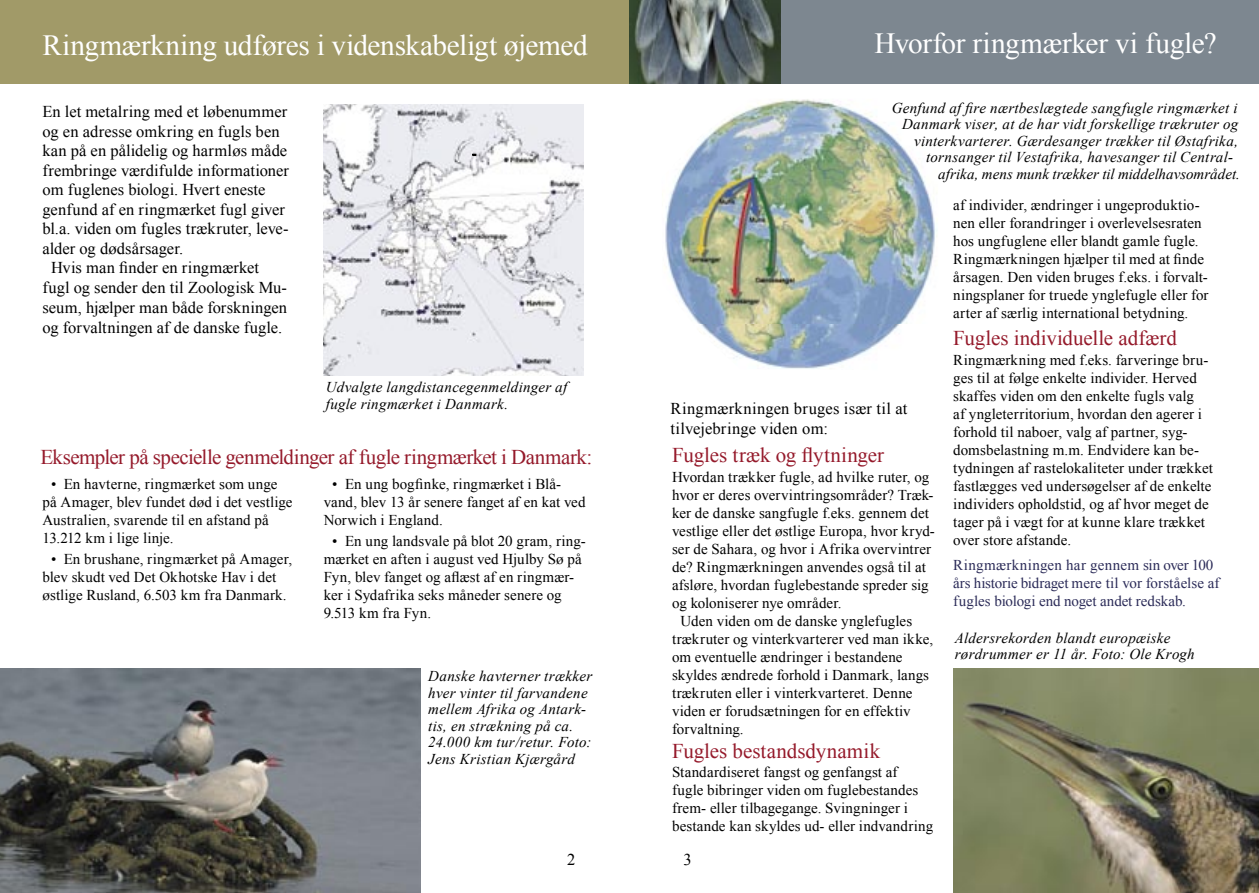
<style>
.page{position:relative;width:1259px;height:893px;background:#fff}
.page>*{position:absolute;margin:0;border:0;box-sizing:border-box;transform-origin:0 0}
.t1{font:29.25px "Times New Roman";letter-spacing:-.01em;color:#fff}
.t2{font:21px "Times New Roman";letter-spacing:-.015em;color:#951a2b}
.t3{font:21px "Times New Roman";letter-spacing:.005em;color:#951a2b}
.t4{font:16.5px/19.8px "Times New Roman";letter-spacing:.005em;color:#000}
.t5{font:15px/18px "Times New Roman";letter-spacing:.005em;color:#000}
.t6{font:italic 15px/16.5px "Times New Roman";letter-spacing:.02em;color:#000}
.t7{font:15px/18px "Times New Roman";color:#2b2b58}
.t8{font:italic 15px "Times New Roman";color:#000}
</style>
<div class="page">
<div style="left:0;top:0;width:629px;height:84px;background:#a19a68"></div>
<div style="left:630px;top:0;width:629px;height:84px;background:#7d8790"></div>
<img style="left:629px;top:0;width:151px;height:84px">
<img style="left:0;top:668px;width:421px;height:225px">
<img style="left:953px;top:669px;width:306px;height:224px">
<img style="left:324px;top:105px;width:260px;height:271px">
<img style="left:665px;top:99px;width:272px;height:270px">
<h1 class="t1" style="left:43px;top:28px;width:546px">Ringmærkning udføres i videnskabeligt øjemed</h1>
<h1 class="t1" style="left:874px;top:27px;width:344px">Hvorfor ringmærker vi fugle?</h1>
<p class="t4" style="left:43px;top:101px;width:246px">En let metalring med et løbenummer</p>
<p class="t4" style="left:43px;top:121px;width:239px">og en adresse omkring en fugls ben</p>
<p class="t4" style="left:43px;top:140px;width:246px">kan på en pålidelig og harmløs måde</p>
<p class="t4" style="left:43px;top:160px;width:248px">frembringe værdifulde informationer</p>
<p class="t4" style="left:43px;top:179px;width:225px">om fuglenes biologi. Hvert eneste</p>
<p class="t4" style="left:43px;top:199px;width:244px">genfund af en ringmærket fugl giver</p>
<p class="t4" style="left:43px;top:218px;width:248px">bl.a. viden om fugles trækruter, leve-</p>
<p class="t4" style="left:43px;top:238px;width:142px">alder og dødsårsager.</p>
<p class="t4" style="left:51px;top:258px;width:209px">Hvis man finder en ringmærket</p>
<p class="t4" style="left:43px;top:277px;width:246px">fugl og sender den til Zoologisk Mu-</p>
<p class="t4" style="left:43px;top:297px;width:246px">seum, hjælper man både forskningen</p>
<p class="t4" style="left:43px;top:317px;width:241px">og forvaltningen af de danske fugle.</p>
<p class="t6" style="left:326px;top:379px;width:243px">Udvalgte langdistancegenmeldinger af fugle ringmærket i Danmark.</p>
<h2 class="t2" style="left:40px;top:445px;width:553px">Eksempler på specielle genmeldinger af fugle ringmærket i Danmark:</h2>
<p class="t5" style="left:43px;top:475px;width:251px;text-indent:9px">• En havterne, ringmærket som unge på Amager, blev fundet død i det vestlige Australien, svarende til en afstand på 13.212 km i lige linje.</p>
<p class="t5" style="left:43px;top:550px;width:251px;text-indent:9px">• En brushane, ringmærket på Amager, blev skudt ved Det Okhotske Hav i det østlige Rusland, 6.503 km fra Danmark.</p>
<p class="t5" style="left:324px;top:475px;width:263px;text-indent:9px">• En ung bogfinke, ringmærket i Blå&shy;vand, blev 13 år senere fanget af en kat ved<br>Norwich i England.</p>
<p class="t5" style="left:324px;top:532px;width:263px;text-indent:9px">• En ung landsvale på blot 20 gram, ring&shy;mærket en aften i august ved Hjulby Sø på Fyn, blev fanget og aflæst af en ringmær&shy;ker i Sydafrika seks måneder senere og 9.513 km fra Fyn.</p>
<p class="t6" style="left:428px;top:668px;width:166px">Danske havterner trækker hver vinter til farvandene mellem Afrika og Antark&shy;tis, en strækning på ca.<br>24.000 km tur/retur. Foto:<br>Jens Kristian Kjærgård</p>
<p class="t6" style="left:891px;top:99px;width:347px">Genfund af fire nærtbeslægtede sangfugle ringmærket i</p>
<p class="t6" style="left:902px;top:116px;width:337px">Danmark viser, at de har vidt forskellige trækruter og</p>
<p class="t6" style="left:914px;top:132px;width:325px">vinterkvarterer. Gærdesanger trækker til Østafrika,</p>
<p class="t6" style="left:926px;top:149px;width:308px">tornsanger til Vestafrika, havesanger til Central-</p>
<p class="t8" style="left:938px;top:165px;width:303px">afrika, mens munk trækker til middelhavsområdet.</p>
<p class="t4" style="left:670px;top:398px;width:238px">Ringmærkningen bruges især til at tilvejebringe viden om:</p>
<h2 class="t2" style="left:672px;top:443px;width:214px">Fugles træk og flytninger</h2>
<p class="t5" style="left:672px;top:467px;width:259px">Hvordan trækker fugle, ad hvilke ruter, og</p>
<p class="t5" style="left:672px;top:485px;width:263px">hvor er deres overvintringsområder? Træk-</p>
<p class="t5" style="left:672px;top:503px;width:258px">ker de danske sangfugle f.eks. gennem det</p>
<p class="t5" style="left:672px;top:521px;width:264px">vestlige eller det østlige Europa, hvor kryd-</p>
<p class="t5" style="left:672px;top:539px;width:261px">ser de Sahara, og hvor i Afrika overvintrer</p>
<p class="t5" style="left:672px;top:557px;width:255px">de? Ringmærkningen anvendes også til at</p>
<p class="t5" style="left:672px;top:575px;width:258px">afsløre, hvordan fuglebestande spreder sig</p>
<p class="t5" style="left:672px;top:593px;width:171px">og koloniserer nye områder.</p>
<p class="t5" style="left:680px;top:611px;width:233px">Uden viden om de danske ynglefugles</p>
<p class="t5" style="left:672px;top:629px;width:262px">trækruter og vinterkvarterer ved man ikke,</p>
<p class="t5" style="left:672px;top:647px;width:232px">om eventuelle ændringer i bestandene</p>
<p class="t5" style="left:672px;top:665px;width:258px">skyldes ændrede forhold i Danmark, langs</p>
<p class="t5" style="left:672px;top:683px;width:242px">trækruten eller i vinterkvarteret. Denne</p>
<p class="t5" style="left:672px;top:701px;width:240px">viden er forudsætningen for en effektiv</p>
<p class="t5" style="left:672px;top:719px;width:73px">forvaltning.</p>
<h2 class="t3" style="left:672px;top:738px;width:210px">Fugles bestandsdynamik</h2>
<p class="t5" style="left:672px;top:763px;width:263px">Standardiseret fangst og genfangst af<br>fugle bibringer viden om fuglebestandes frem- eller tilbagegange. Svingninger i bestande kan skyldes ud- eller indvandring</p>
<p class="t5" style="left:953px;top:196px;width:257px">af individer, ændringer i ungeproduktio&shy;nen eller forandringer i overlevelsesraten hos ungfuglene eller blandt gamle fugle.<br>Ringmærkningen hjælper til med at finde årsagen. Den viden bruges f.eks. i forvalt&shy;ningsplaner for truede ynglefugle eller for arter af særlig international betydning.</p>
<h2 class="t2" style="left:953px;top:326px;width:225px">Fugles individuelle adfærd</h2>
<p class="t5" style="left:953px;top:351px;width:261px">Ringmærkning med f.eks. farveringe bru&shy;ges til at følge enkelte individer. Herved skaffes viden om den enkelte fugls valg<br>af yngleterritorium, hvordan den agerer i forhold til naboer, valg af partner, syg&shy;domsbelastning m.m. Endvidere kan be&shy;tydningen af rastelokaliteter under trækket fastlægges ved undersøgelser af de enkelte individers opholdstid, og af hvor meget de tager på i vægt for at kunne klare trækket over store afstande.</p>
<p class="t7" style="left:953px;top:556px;width:268px">Ringmærkningen har gennem sin over 100 års historie bidraget mere til vor forståelse af fugles biologi end noget andet redskab.</p>
<p class="t6" style="left:955px;top:629px;width:241px">Aldersrekorden blandt europæiske rørdrummer er 11 år. Foto: Ole Krogh</p>
<p class="t4" style="left:567px;top:849px;width:10px">2</p>
<p class="t4" style="left:683px;top:849px;width:10px">3</p>
</div>
